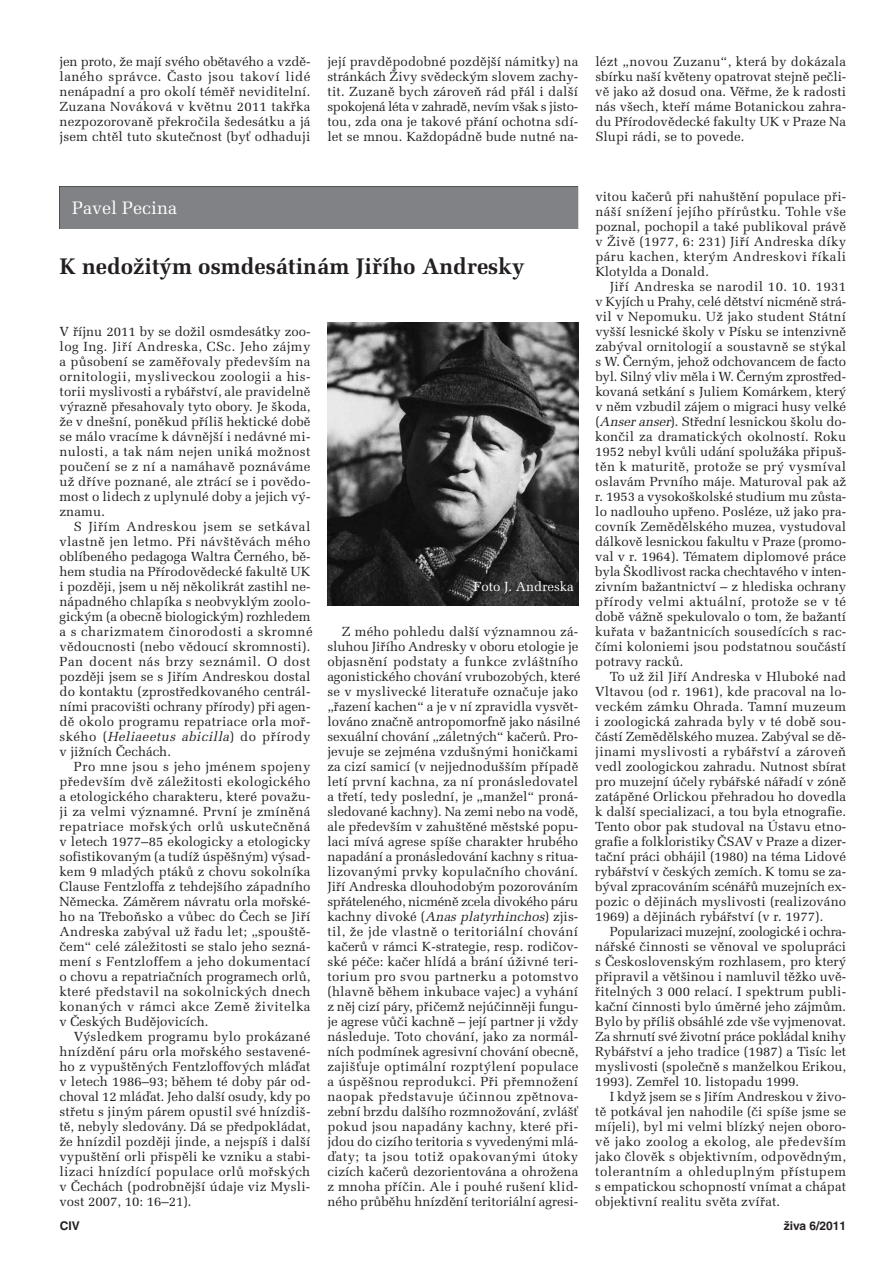
<style>
.page{position:relative;width:893px;height:1263px;background:#fff}
.page>*{position:absolute;margin:0;border:0;box-sizing:border-box;transform-origin:0 0}
.t1{font:700 22.5px "Melior CE";color:#231f20}
.t2{font:18px "Melior CE";color:#fff}
.t3{font:13.2px/15px "Melior CE";letter-spacing:.005em;color:#231f20;text-align:justify}
.t4{font:13.2px "Melior CE";color:#fff}
.t5{font:700 12px "Helvetica CE";color:#231f20}
.s1{font-style:italic}
</style>
<div class="page">
<div style="left:60px;top:186px;width:518px;height:43px;background:#808285"></div>
<img style="left:327px;top:322px;width:251px;height:283px">
<p class="t3" style="left:60px;top:56px;width:252px">jen proto, že mají svého obětavého a vzdě&shy;laného správce. Často jsou takoví lidé nenápadní a pro okolí téměř neviditelní.<br>Zuzana Nováková v květnu 2011 takřka nezpozorovaně překročila šedesátku a já jsem chtěl tuto skutečnost (byť odhaduji</p>
<p class="t3" style="left:327px;top:56px;width:252px">její pravděpodobné pozdější námitky) na stránkách Živy svědeckým slovem zachy&shy;tit. Zuzaně bych zároveň rád přál i další spokojená léta v zahradě, nevím však s jisto&shy;tou, zda ona je takové přání ochotna sdí&shy;let se mnou. Každopádně bude nutné na-</p>
<p class="t3" style="left:595px;top:56px;width:252px">lézt „novou Zuzanu“, která by dokázala sbírku naší květeny opatrovat stejně pečli&shy;vě jako až dosud ona. Věřme, že k radosti nás všech, kteří máme Botanickou zahra&shy;du Přírodovědecké fakulty UK v Praze Na Slupi rádi, se to povede.</p>
<h2 class="t2" style="left:72px;top:201px;width:106px">Pavel Pecina</h2>
<h1 class="t1" style="left:60px;top:258px;width:466px">K nedožitým osmdesátinám Jiřího Andresky</h1>
<p class="t3" style="left:60px;top:326px;width:252px">V říjnu 2011 by se dožil osmdesátky zoo&shy;log Ing. Jiří Andreska, CSc. Jeho zájmy a působení se zaměřovaly především na ornitologii, mysliveckou zoologii a his&shy;torii myslivosti a rybářství, ale pravidelně výrazně přesahovaly tyto obory. Je škoda, že v dnešní, poněkud příliš hektické době se málo vracíme k dávnější i nedávné mi&shy;nulosti, a tak nám nejen uniká možnost poučení se z ní a namáhavě poznáváme už dříve poznané, ale ztrácí se i povědo&shy;most o lidech z uplynulé doby a jejich vý&shy;znamu.</p>
<p class="t3" style="left:60px;top:521px;width:255px;text-align:left;text-indent:14px">S Jiřím Andreskou jsem se setkával vlastně jen letmo. Při návštěvách mého oblíbeného pedagoga Waltra Černého, bě&shy;hem studia na Přírodovědecké fakultě UK i později, jsem u něj několikrát zastihl ne&shy;nápadného chlapíka s neobvyklým zoolo&shy;gickým (a obecně biologickým) rozhledem a s charizmatem činorodosti a skromné vědoucnosti (nebo vědoucí skromnosti).<br>Pan docent nás brzy seznámil. O dost později jsem se s Jiřím Andreskou dostal do kontaktu (zprostředkovaného centrál&shy;ními pracovišti ochrany přírody) při agen&shy;dě okolo programu repatriace orla moř&shy;s k é h o ( <span class="s1">Heliaeetus abicilla</span>) d o p ř í r o d y v jižních Čechách.</p>
<p class="t3" style="left:60px;top:761px;width:252px;text-indent:14px">Pro mne jsou s jeho jménem spojeny především dvě záležitosti ekologického a etologického charakteru, které považu&shy;ji za velmi významné. První je zmíněná repatriace mořských orlů uskutečněná v letech 1977–85 ekologicky a etologicky sofistikovaným (a tudíž úspěšným) výsad&shy;kem 9 mladých ptáků z chovu sokolníka Clause Fentzloffa z tehdejšího západního Německa. Záměrem návratu orla mořské&shy;ho na Třeboňsko a vůbec do Čech se Jiří Andreska zabýval už řadu let; „spouště&shy;čem“ celé záležitosti se stalo jeho sezná&shy;mení s Fentzloffem a jeho dokumentací o chovu a repatriačních programech orlů, které představil na sokolnických dnech konaných v rámci akce Země živitelka v Českých Budějovicích.</p>
<p class="t3" style="left:59px;top:1031px;width:252px;text-indent:14px">Výsledkem programu bylo prokázané hnízdění páru orla mořského sestavené&shy;ho z vypuštěných Fentzloffových mláďat v letech 1986–93; během té doby pár od&shy;choval 12 mláďat. Jeho další osudy, kdy po střetu s jiným párem opustil své hnízdiš&shy;tě, nebyly sledovány. Dá se předpokládat, že hnízdil později jinde, a nejspíš i další vypuštění orli přispěli ke vzniku a stabi&shy;lizaci hnízdící populace orlů mořských v Čechách (podrobnější údaje viz Mysli&shy;vost 2007, 10: 16–21).</p>
<p class="t4" style="left:473px;top:582px;width:102px">Foto J. Andreska</p>
<p class="t3" style="left:327px;top:626px;width:255px;text-align:left;text-indent:14px">Z mého pohledu další významnou zá&shy;sluhou Jiřího Andresky v oboru etologie je objasnění podstaty a funkce zvláštního agonistického chování vrubozobých, které se v myslivecké literatuře označuje jako „řazení kachen“ a je v ní zpravidla vysvět&shy;lováno značně antropomorfně jako násilné sexuální chování „záletných“ kačerů. Pro&shy;jevuje se zejména vzdušnými honičkami za cizí samicí (v nejjednodušším případě letí první kachna, za ní pronásledovatel a třetí, tedy poslední, je „manžel“ proná&shy;sledované kachny). Na zemi nebo na vodě, ale především v zahuštěné městské popu&shy;laci mívá agrese spíše charakter hrubého napadání a pronásledování kachny s ritua&shy;lizovanými prvky kopulačního chování.<br>Jiří Andreska dlouhodobým pozorováním spřáteleného, nicméně zcela divokého páru kachny divoké (<span class="s1">Anasplatyrhinchos</span>) zjis&shy;til, že jde vlastně o teritoriální chování kačerů v rámci K-strategie, resp. rodičov&shy;ské péče: kačer hlídá a brání úživné teri&shy;torium pro svou partnerku a potomstvo (hlavně během inkubace vajec) a vyhání z něj cizí páry, přičemž nejúčinněji fungu&shy;je agrese vůči kachně – její partner ji vždy následuje. Toto chování, jako za normál&shy;ních podmínek agresivní chování obecně, zajišťuje optimální rozptýlení populace a úspěšnou reprodukci. Při přemnožení naopak představuje účinnou zpětnova&shy;zební brzdu dalšího rozmnožování, zvlášť pokud jsou napadány kachny, které při&shy;jdou do cizího teritoria s vyvedenými mlá&shy;ďaty; ta jsou totiž opakovanými útoky cizích kačerů dezorientována a ohrožena z mnoha příčin. Ale i pouhé rušení klid&shy;ného průběhu hnízdění teritoriální agresi-</p>
<p class="t3" style="left:595px;top:191px;width:252px">vitou kačerů při nahuštění populace při&shy;náší snížení jejího přírůstku. Tohle vše poznal, pochopil a také publikoval právě v Živě (1977, 6: 231) Jiří Andreska díky páru kachen, kterým Andreskovi říkali Klotylda a Donald.</p>
<p class="t3" style="left:595px;top:281px;width:252px;text-indent:14px">Jiří Andreska se narodil 10. 10. 1931 v Kyjích u Prahy, celé dětství nicméně strá&shy;vil v Nepomuku. Už jako student Státní vyšší lesnické školy v Písku se intenzivně zabýval ornitologií a soustavně se stýkal s W. Černým, jehož odchovancem de facto byl. Silný vliv měla i W. Černým zprostřed&shy;kovaná setkání s Juliem Komárkem, který v něm vzbudil zájem o migraci husy velké (<span class="s1">Anseranser</span>). Střední lesnickou školu do&shy;končil za dramatických okolností. Roku 1952 nebyl kvůli udání spolužáka připuš&shy;těn k maturitě, protože se prý vysmíval oslavám Prvního máje. Maturoval pak až r. 1953 a vysokoškolské studium mu zůsta&shy;lo nadlouho upřeno. Posléze, už jako pra&shy;covník Zemědělského muzea, vystudoval dálkově lesnickou fakultu v Praze (promo&shy;val v r. 1964). Tématem diplomové práce byla Škodlivost racka chechtavého v inten&shy;zivním bažantnictví – z hlediska ochrany přírody velmi aktuální, protože se v té době vážně spekulovalo o tom, že bažantí kuřata v bažantnicích sousedících s rac&shy;čími koloniemi jsou podstatnou součástí potravy racků.</p>
<p class="t3" style="left:595px;top:671px;width:252px;text-indent:14px">To už žil Jiří Andreska v Hluboké nad Vltavou (od r. 1961), kde pracoval na lo&shy;veckém zámku Ohrada. Tamní muzeum i zoologická zahrada byly v té době sou&shy;částí Zemědělského muzea. Zabýval se dě&shy;jinami myslivosti a rybářství a zároveň vedl zoologickou zahradu. Nutnost sbírat pro muzejní účely rybářské nářadí v zóně zatápěné Orlickou přehradou ho dovedla k další specializaci, a tou byla etnografie.<br>Tento obor pak studoval na Ústavu etno&shy;grafie a folkloristiky ČSAV v Praze a dizer&shy;tační práci obhájil (1980) na téma Lidové rybářství v českých zemích. K tomu se za&shy;býval zpracováním scénářů muzejních ex&shy;pozic o dějinách myslivosti (realizováno 1969) a dějinách rybářství (v r. 1977).</p>
<p class="t3" style="left:595px;top:926px;width:252px;text-indent:14px">Popularizaci muzejní, zoologické i ochra&shy;nářské činnosti se věnoval ve spolupráci s Československým rozhlasem, pro který připravil a většinou i namluvil těžko uvě&shy;řitelných 3 000 relací. I spektrum publi&shy;kační činnosti bylo úměrné jeho zájmům.<br>Bylo by příliš obsáhlé zde vše vyjmenovat.<br>Za shrnutí své životní práce pokládal knihy Rybářství a jeho tradice (1987) a Tisíc let myslivosti (společně s manželkou Erikou, 1993). Zemřel 10. listopadu 1999.</p>
<p class="t3" style="left:595px;top:1091px;width:252px;text-indent:14px">I když jsem se s Jiřím Andreskou v živo&shy;tě potkával jen nahodile (či spíše jsme se míjeli), byl mi velmi blízký nejen oboro&shy;vě jako zoolog a ekolog, ale především jako člověk s objektivním, odpovědným, tolerantním a ohleduplným přístupem s empatickou schopností vnímat a chápat objektivní realitu světa zvířat.</p>
<p class="t5" style="left:60px;top:1221px;width:22px">CIV</p>
<p class="t5" style="left:784px;top:1221px;width:64px">živa 6/2011</p>
</div>
